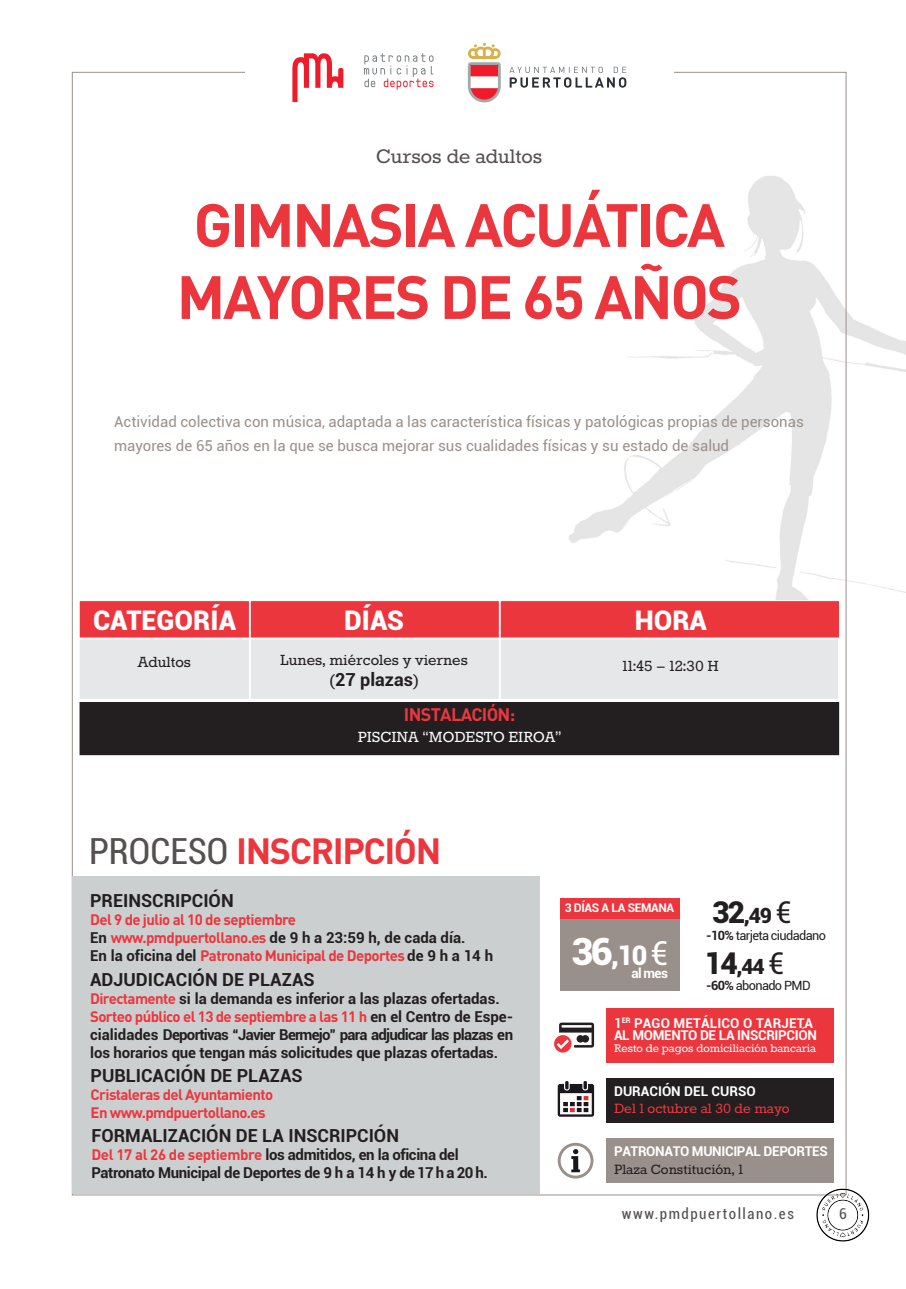
<style>
.page{position:relative;width:906px;height:1289px;background:#fff}
.page>*{position:absolute;margin:0;border:0;box-sizing:border-box;transform-origin:0 0}
.Headline_1{font:700 60px "DIN";letter-spacing:-.04em;color:#ec363e}
.Headline_2{font:700 36px "DIN";letter-spacing:-.04em;color:#ec363e}
.Title_1{font:900 27px "Roboto";color:#fff}
.tabla{font:900 27px "Roboto";color:#fff}
.Subline{font:24px "Rokkitt";color:#565151}
.tabla-2{font:900 21px "Roboto";color:#231f20}
.tabla-3{font:700 18px "Roboto";color:#231f20}
.tabla-4{font:18px "Rokkitt";color:#231f20}
.tabla-5{font:18px "Rokkitt";color:#fff}
.tabla-6{font:700 18px "DIN";letter-spacing:-.04em;color:#ec363e}
.tabla-7{font:16.5px "Rokkitt";color:#ec363e}
.tabla-8{font:16.5px "Rokkitt";color:#231f20}
.t1{font:700 15px/18px "Roboto";letter-spacing:-.01em;color:#231f20;text-align:justify}
.t2{font:15px/24px "Roboto";color:#9a908b}
.t3{font:700 15px "DIN";letter-spacing:-.04em;color:#ec363e}
.Page_number__title{font:condensed 15px "Roboto";letter-spacing:.1em;color:#565151}
.tabla-9{font:700 13.5px "Roboto";letter-spacing:-.025em;color:#fff}
.tabla-10{font:13.5px "Rokkitt";color:#fff}
.tabla-11{font:700 13.5px "Roboto";letter-spacing:.01em;color:#fff}
.tabla-12{font:700 13.5px "Roboto";color:#fff}
.tabla-13{font:12.75px "Roboto";letter-spacing:-.05em;color:#231f20}
.tabla-14{font:700 12px "Roboto";letter-spacing:-.03em;color:#fff}
.s1{font-family:"Rokkitt";font-weight:400;font-size:21px}
.s2{font-family:"Roboto";font-weight:400;font-stretch:condensed;color:#565151}
.s3{font-family:"DIN";color:#ec363e}
.s4{font-family:"Roboto";color:#231f20}
.s5{font-size:37.5px}
.s6{font-weight:400;font-size:33px}
.s7{font-size:30px}
.s8{font-weight:400;font-size:30px}
.s9{font-weight:700}
</style>
<div class="page">
<img style="left:569px;top:162px;width:337px;height:482px">
<svg style="left:364px;top:53px;width:69px;height:37px"></svg>
<svg style="left:292px;top:53px;width:51px;height:49px"></svg>
<svg style="left:468px;top:43px;width:33px;height:59px"></svg>
<svg style="left:509px;top:67px;width:117px;height:21px"></svg>
<img style="left:794px;top:1180px;width:76px;height:62px">
<div style="left:606px;top:1008px;width:227px;height:54px;background:#ec363e"></div>
<div style="left:606px;top:1078px;width:227px;height:44px;background:#231f20"></div>
<svg style="left:558px;top:1081px;width:36px;height:35px"></svg>
<svg style="left:554px;top:1022px;width:40px;height:30px"></svg>
<div style="left:606px;top:1138px;width:227px;height:44px;background:#9a908b"></div>
<svg style="left:557px;top:1142px;width:36px;height:36px"></svg>
<div style="left:79px;top:600px;width:171px;height:38px;background:#ec363e;border:1px solid #fff"></div>
<div style="left:250px;top:600px;width:250px;height:38px;background:#ec363e;border:1px solid #fff"></div>
<div style="left:500px;top:600px;width:340px;height:38px;background:#ec363e;border:1px solid #fff"></div>
<div style="left:80px;top:702px;width:758px;height:52px;background:#231f20"></div>
<div style="left:80px;top:702px;width:759px;height:53px;border:1px solid #231f20"></div>
<div style="left:79px;top:638px;width:171px;height:61px;background:#e6e7e9;border:1px solid #fff"></div>
<div style="left:250px;top:638px;width:250px;height:61px;background:#e6e7e9;border:1px solid #fff"></div>
<div style="left:500px;top:638px;width:339px;height:61px;background:#e6e7e9;border:1px solid #fff"></div>
<div style="left:559px;top:918px;width:120px;height:72px;background:#9a908b"></div>
<div style="left:559px;top:898px;width:120px;height:20px;background:#ec363e"></div>
<div style="left:72px;top:876px;width:468px;height:317px;background:#cccfcf"></div>
<p class="Subline" style="left:376px;top:145px;width:168px">Cursos de adultos</p>
<p class="Headline_1" style="left:194px;top:186px;width:533px">GIMNASIA ACUÁTICA</p>
<p class="Headline_1" style="left:177px;top:258px;width:567px">MAYORES DE 65 AÑOS</p>
<p class="t2" style="left:114px;top:409px;width:691px">Actividad colectiva con música, adaptada a las característica físicas y patológicas propias de personas mayores de 65 años en la que se busca mejorar sus cualidades físicas y su estado de salud</p>
<p class="Title_1" style="left:93px;top:601px;width:144px">CATEGORÍA</p>
<p class="tabla-4" style="left:138px;top:653px;width:55px">Adultos</p>
<p class="Title_1" style="left:344px;top:601px;width:61px">DÍAS</p>
<p class="Title_1" style="left:634px;top:601px;width:74px">HORA</p>
<p class="tabla-4" style="left:280px;top:651px;width:189px">Lunes, miércoles y viernes</p>
<p class="tabla-3" style="left:330px;top:667px;width:90px"><span class="s1">(</span>27 plazas<span class="s1">)</span></p>
<p class="tabla-6" style="left:404px;top:703px;width:113px">INSTALACIÓN:</p>
<p class="tabla-5" style="left:358px;top:728px;width:205px">PISCINA “MODESTO EIROA”</p>
<p class="tabla-4" style="left:622px;top:657px;width:98px">11:45 – 12:30 H</p>
<p class="Headline_2" style="left:89px;top:827px;width:354px"><span class="s2">PROCESO</span> INSCRIPCIÓN</p>
<p class="tabla-3" style="left:90px;top:887px;width:145px">PREINSCRIPCIÓN</p>
<p class="t3" style="left:90px;top:909px;width:207px">Del 9 de julio al 10 de septiembre</p>
<p class="t1" style="left:90px;top:927px;width:377px">En <span class="s3">www.pmdpuertollano.es</span> de 9 h a 23:59 h, de cada día.</p>
<p class="t3" style="left:90px;top:945px;width:404px"><span class="s4">En la oficina del</span> Patronato Municipal de Deportes <span class="s4">de 9 h a 14 h</span></p>
<p class="tabla-3" style="left:90px;top:967px;width:226px">ADJUDICACIÓN DE PLAZAS</p>
<p class="t1" style="left:90px;top:989px;width:411px"><span class="s3">Directamente</span> si la demanda es inferior a las plazas ofertadas.</p>
<p class="t1" style="left:90px;top:1007px;width:425px"><span class="s3">Sorteo público el 13 de septiembre a las 11 h</span> en el Centro de Espe&shy;cialidades Deportivas “Javier Bermejo” para adjudicar las plazas en los horarios que tengan más solicitudes que plazas ofertadas.</p>
<p class="tabla-3" style="left:91px;top:1063px;width:214px">PUBLICACIÓN DE PLAZAS</p>
<p class="t3" style="left:91px;top:1085px;width:184px">Cristaleras del Ayuntamiento</p>
<p class="t3" style="left:91px;top:1103px;width:177px">En www.pmdpuertollano.es</p>
<p class="tabla-3" style="left:91px;top:1122px;width:309px">FORMALIZACIÓN DE LA INSCRIPCIÓN</p>
<p class="t1" style="left:91px;top:1144px;width:398px"><span class="s3">Del 17 al 26 de septiembre</span> los admitidos, en la oficina del<br>Patronato Municipal de Deportes de 9 h a 14 h y de 17 h a 20 h.</p>
<p class="tabla-14" style="left:565px;top:899px;width:111px">3 DÍAS A LA SEMANA</p>
<p class="tabla" style="left:571px;top:935px;width:98px"><span class="s5">36</span>,10 <span class="s6">€</span></p>
<p class="tabla-9" style="left:631px;top:963px;width:38px">al mes</p>
<p class="tabla-2" style="left:712px;top:900px;width:81px"><span class="s7">32</span>,49 <span class="s8">€</span></p>
<p class="tabla-13" style="left:706px;top:926px;width:121px"><span class="s9">-10%</span> tarjeta ciudadano</p>
<p class="tabla-2" style="left:704px;top:951px;width:81px"><span class="s7">14</span>,44 <span class="s8">€</span></p>
<p class="tabla-13" style="left:706px;top:976px;width:106px"><span class="s9">-60%</span> abonado PMD</p>
<p class="tabla-11" style="left:614px;top:1013px;width:201px">1<sup>ER</sup> PAGO METÁLICO O TARJETA</p>
<p class="tabla-9" style="left:614px;top:1025px;width:204px">AL MOMENTO DE LA INSCRIPCIÓN</p>
<p class="tabla-10" style="left:614px;top:1041px;width:204px">Resto de pagos domiciliación bancaria</p>
<p class="tabla-12" style="left:614px;top:1081px;width:143px">DURACIÓN DEL CURSO</p>
<p class="tabla-7" style="left:614px;top:1101px;width:177px">Del 1 octubre al 30 de mayo</p>
<p class="tabla-9" style="left:614px;top:1141px;width:215px">PATRONATO MUNICIPAL DEPORTES</p>
<p class="tabla-8" style="left:614px;top:1161px;width:130px">Plaza Constitución, 1</p>
<p class="Page_number__title" style="left:622px;top:1203px;width:173px">www.pmdpuertollano.es</p>
<p class="Page_number__title" style="left:839px;top:1203px;width:9px">6</p>
</div>
